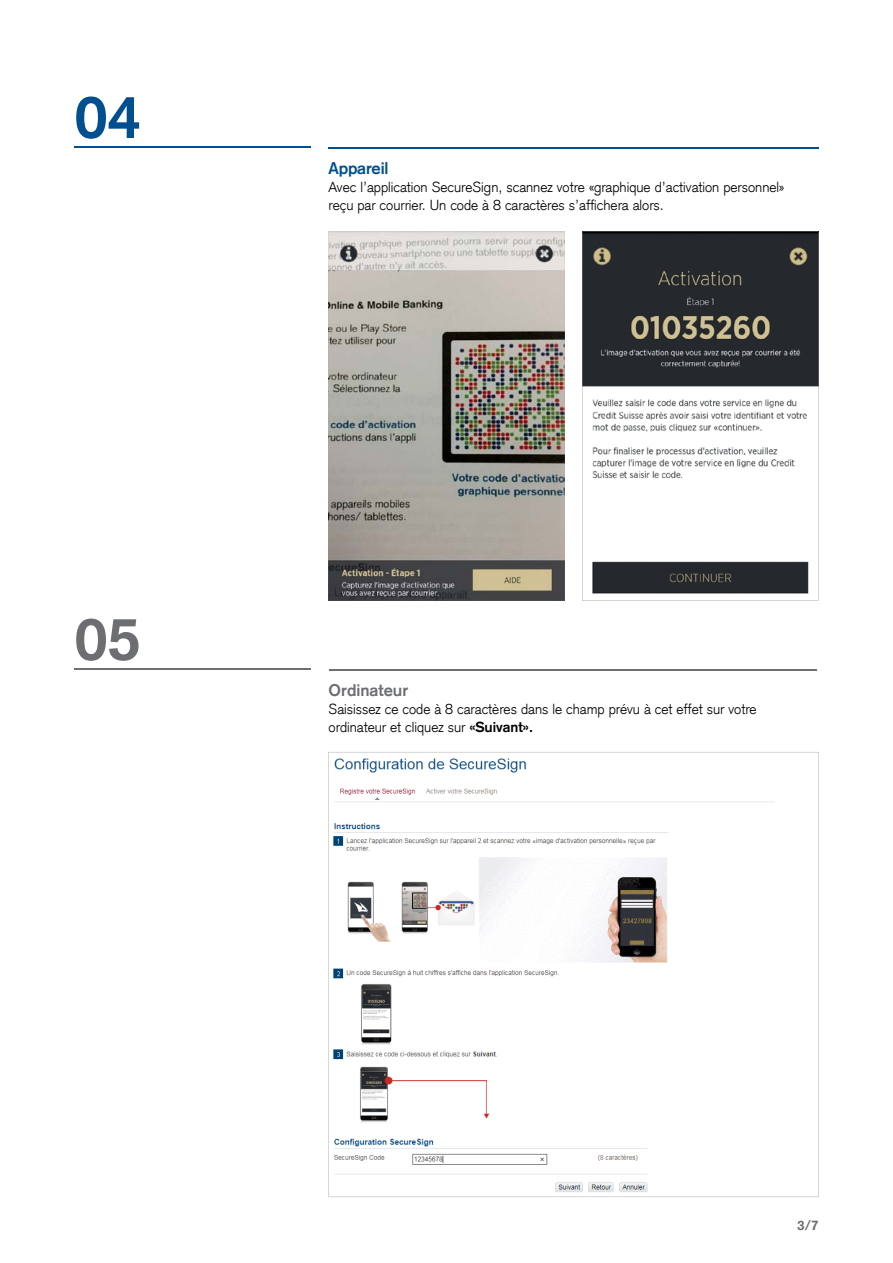
<style>
.page{position:relative;width:893px;height:1263px;background:#fff}
.page>*{position:absolute;margin:0;border:0;box-sizing:border-box;transform-origin:0 0}
.t1{font:700 60px "Credit Suisse Type";color:#6d6e71}
.t2{font:700 60px "Credit Suisse Type";color:#00508f}
.t3{font:700 16.5px "Credit Suisse Type";color:#6d6e71}
.t4{font:700 16.5px "Credit Suisse Type";letter-spacing:-.01em;color:#00508f}
.t5{font:300 14.25px/18px "Credit Suisse Type";color:#000}
.t6{font:700 13.5px "Credit Suisse Type";color:#6d6e71}
.s1{font-weight:700}
</style>
<div class="page">
<svg style="left:582px;top:232px;width:237px;height:369px"></svg>
<hr style="left:329px;top:669px;width:488px;height:2px;background:#6d6e71">
<hr style="left:74px;top:669px;width:236px;height:1px;background:#6d6e71">
<hr style="left:74px;top:147px;width:236px;height:1px;background:#00508f">
<hr style="left:328px;top:147px;width:491px;height:1px;background:#00508f">
<img style="left:328px;top:232px;width:237px;height:369px">
<svg style="left:328px;top:752px;width:491px;height:445px"></svg>
<h1 class="t2" style="left:74px;top:81px;width:68px">04</h1>
<h1 class="t1" style="left:74px;top:603px;width:68px">05</h1>
<p class="t4" style="left:328px;top:158px;width:62px">Appareil</p>
<p class="t5" style="left:328px;top:178px;width:457px">Avec l’application SecureSign, scannez votre «graphique d’activation personnel» reçu par courrier. Un code à 8 caractères s’affichera alors.</p>
<p class="t3" style="left:329px;top:680px;width:81px">Ordinateur</p>
<p class="t5" style="left:329px;top:700px;width:430px">Saisissez ce code à 8 caractères dans le champ prévu à cet effet sur votre ordinateur et cliquez sur <span class="s1">«Suivant».</span></p>
<p class="t6" style="left:797px;top:1217px;width:23px">3/7</p>
</div>
